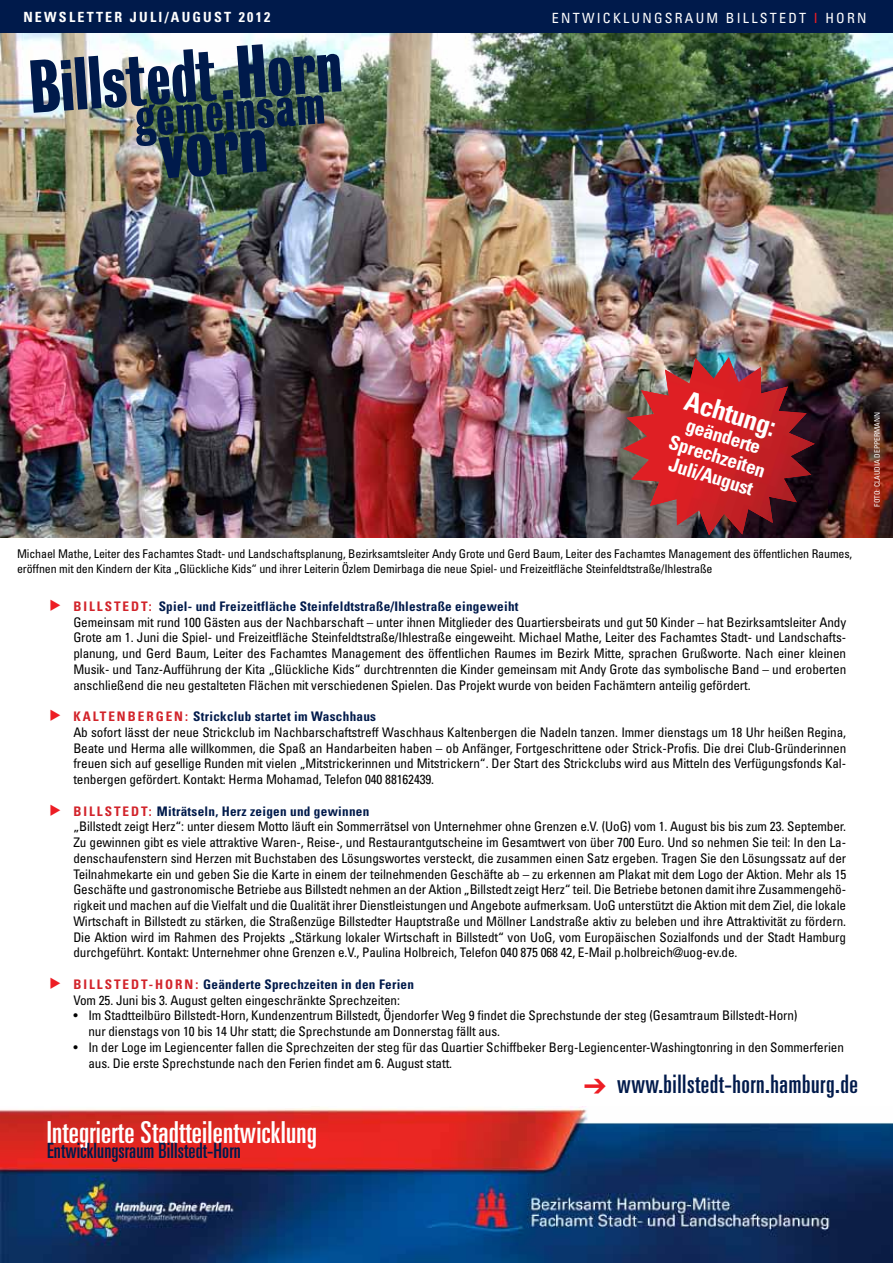
<style>
.page{position:relative;width:893px;height:1263px;background:#fff}
.page>*{position:absolute;margin:0;border:0;box-sizing:border-box;transform-origin:0 0}
.t1{font:75px "Bureau Grotesque One Seven";color:#001a4b}
.t2{font:68.25px "Bureau Grotesque One Seven";color:#001a4b}
.t3{font:51px "Bureau Grotesque One Seven";color:#001a4b}
.t4{font:ultra-condensed 30.3px "Univers";letter-spacing:.01em;color:#fff}
.t5{font:700 condensed 27px "Univers";color:#fff}
.t6{font:ultra-condensed 25.5px "Univers";letter-spacing:.02em;color:#001a4b}
.t7{font:ultra-condensed 21px "Univers";letter-spacing:.005em;color:#001a4b}
.t8{font:700 condensed 19.5px/21px "Univers";color:#fff;text-align:center}
.t9{font:condensed 14.1px "Univers";letter-spacing:.16em;color:#fff}
.t10{font:700 condensed 14.1px "Univers";letter-spacing:.16em;color:#fff}
.t11{font:condensed 13.2px/15.8px "Univers";letter-spacing:-.01em;color:#000}
.t12{font:700 condensed 13.2px "Univers";letter-spacing:.15em;color:#d2232a}
.t13{font:condensed 12px/14.4px "Univers";letter-spacing:-.01em;color:#000}
.t14{font:condensed 7.5px "Univers";color:#fff}
.s1{color:#ed1d24}
.s2{font-weight:700;color:#d2232a}
.s3{font-weight:700;color:#001a4b}
</style>
<div class="page">
<img style="left:0;top:33px;width:893px;height:505px">
<div style="left:0;top:0;width:893px;height:33px;background:#001a4b"></div>
<img style="left:0;top:1107px;width:893px;height:156px">
<img style="left:623px;top:357px;width:192px;height:178px">
<svg style="left:223px;top:90px;width:10px;height:10px"></svg>
<p class="t10" style="left:23px;top:9px;width:249px">Newsletter Juli/August 2012</p>
<p class="t9" style="left:552px;top:9px;width:316px">Entwicklungsraum Billste dt <span class="s1">I</span> Horn</p>
<h2 class="t2" style="left:27px;top:50px;width:315px;rotate:-4deg">Billstedt Horn</h2>
<h1 class="t1" style="left:156px;top:109px;width:110px;rotate:-4deg">vorn</h1>
<h3 class="t3" style="left:133px;top:89px;width:192px;rotate:-4deg">gemeinsam</h3>
<h3 class="t5" style="left:690px;top:384px;width:95px;rotate:17deg">Achtung:</h3>
<h3 class="t8" style="left:679px;top:411px;width:101px;rotate:17deg">geänderte<br>Sprechzeiten<br>Juli/August</h3>
<p class="t14" style="left:872px;top:507px;width:96px;rotate:-90deg">Foto: Claudia Deppermann</p>
<p class="t13" style="left:17px;top:546px;width:837px">Michael Mathe, Leiter des Fachamtes Stadt- und Landschaftsplanung, Bezirksamtsleiter Andy Grote und Gerd Baum, Leiter des Fachamtes Management des öffentlichen Raumes, eröffnen mit den Kindern der Kita „Glückliche Kids“ und ihrer Leiterin Özlem Demirbaga die neue Spiel- und Freizeitfläche Steinfeldtstraße/Ihlestraße</p>
<p class="t11" style="left:73px;top:598px;width:774px;text-indent:58px"><span class="s2">DT:</span> <span class="s3">Spiel- und Freizeitfläche Steinfeldtstraße/Ihlestraße eingeweiht<br></span>Gemeinsam mit rund 100 Gästen aus der Nachbarschaft – unter ihnen Mitglieder des Quartiersbeirats und gut 50 Kinder – hat Bezirksamtsleiter Andy Grote am 1. Juni die Spiel- und Freizeitfläche Steinfeldtstraße/I hlestraße eingeweiht. Michael Mathe, Leiter des Fachamtes Stadt- und Landschafts&shy;planung, und Gerd Baum, Leiter des Fachamtes Management des öffentlichen Raumes im Bezirk Mitte, sprachen Grußworte. Nach einer kleinen Musik- und Tanz-Aufführung der Kita „Glückliche Kids“ durchtrennten die Kinder gemeinsam mit Andy Grote das symbolische Band – und eroberten anschließend die neu gestalteten Flächen mit verschiedenen Spielen. Das Projekt wurde von beiden Fachämtern anteilig gefördert.</p>
<p class="t12" style="left:73px;top:708px;width:28px">KALTE</p>
<p class="t12" style="left:117px;top:708px;width:31px">NBERGE</p>
<p class="t12" style="left:73px;top:598px;width:19px">BILLSTE</p>
<p class="t11" style="left:73px;top:708px;width:774px;text-indent:101px"><span class="s2">N:</span> <span class="s3">Strickclub startet im Waschhaus<br></span>Ab sofort lässt der neue Strickclub im Nachbarschaftstreff Waschhaus Kaltenbergen die Nadeln tanzen. Immer dienstags um 18 Uhr heißen Regina, Beate und Herma alle willkommen, die Spaß an Handarbeiten haben – ob Anfänger, Fortgeschrittene oder Strick-Profis. Die drei Club-Gründerinnen freuen sich auf gesellige Runden mit vielen „Mitstrickerinnen und Mitstrickern“. Der Start des Strickclubs wird aus Mitteln des Verfügungsfonds Kal&shy;tenbergen gefördert. Kontakt: Herma Mohamad, Telefon 040 88162439.</p>
<p class="t12" style="left:73px;top:803px;width:19px">BILLSTE</p>
<p class="t11" style="left:73px;top:802px;width:774px;text-indent:58px"><span class="s2">DT:</span> <span class="s3">Miträtseln, Herz zeigen und gewinnen<br></span>„Billstedt zeigt Herz“: unter diesem Motto läuft ein Sommerrätsel von Unternehmer ohne Grenzen e.V. (UoG) vom 1. August bis bis zum 23. September.<br>Zu gewinnen gibt es viele attraktive Waren-, Reise-, und Restaurantgutscheine im Gesamtwert von über 700 Euro. Und so nehmen Sie teil: I n den La&shy;denschaufenstern sind Herzen mit Buchstaben des Lösungswortes versteckt, die zusammen einen Satz ergeben. Tragen Sie den Lösungssatz auf der Teilnahmekarte ein und geben Sie die Karte in einem der teilnehmenden Geschäfte ab – zu erkennen am Plakat mit dem Logo der Aktion. Mehr als 15<br>Geschäfte und gastronomische Betriebe aus Billstedt nehmen an der Aktion „Billstedt zeigt Herz“ teil. Die Betriebe betonen damit ihre Zusammengehö&shy;rigkeit und machen auf die Vielfalt und die Qualität ihrer Dienstleistungen und Angebote aufmerksam. UoG unterstützt die Aktion mit dem Ziel, die lokale Wirtschaft in Billstedt zu stärken, die Straßenzüge Billstedter Hauptstraße und Möllner Landstraße aktiv zu beleben und ihre Attraktivität zu fördern.<br>Die Aktion wird im Rahmen des Projekts „Stärkung lokaler Wirtschaft in Billstedt“ von UoG, vom Europäischen Sozialfonds und der Stadt Hamburg durchgeführt. Kontakt: Unternehmer ohne Grenzen e.V., Paulina Holbreich, Telefon 040 875 068 42, E-Mail p.holbreich@uog-ev.de.</p>
<p class="t12" style="left:73px;top:976px;width:19px">BILLSTE</p>
<p class="t11" style="left:73px;top:976px;width:342px;text-indent:58px"><span class="s2">DT-HOR N:</span> <span class="s3">Geänderte Sprechzeiten in den Ferien<br></span>Vom 25. Juni bis 3. August gelten eingeschränkte Sprechzeiten:</p>
<p class="t11" style="left:88px;top:1007px;width:711px;text-indent:-15px">• Im Stadtteilbüro Billstedt-Horn, Kundenzentrum Billstedt, Öjendorfer Weg 9 findet die Sprechstunde der steg (Gesamtraum Billstedt-Horn) nur dienstags von 10 bis 14 Uhr statt; die Sprechstunde am Donnerstag fällt aus.</p>
<p class="t11" style="left:88px;top:1039px;width:757px;text-indent:-15px">• In der Loge im Legiencenter fallen die Sprechzeiten der steg für das Quartier Schiffbeker Berg-Legiencenter-Washingtonring in den Sommerferien aus. Die erste Sprechstunde nach den Ferien findet am 6. August statt.</p>
<h3 class="t4" style="left:47px;top:1115px;width:272px">Integrierte Stadtteilentwicklung</h3>
<h3 class="t7" style="left:47px;top:1138px;width:195px">Entwicklungsraum Billstedt-Horn</h3>
<h3 class="t6" style="left:584px;top:1070px;width:276px"><span class="s1">➔</span> www.billstedt-horn.hamburg.de</h3>
</div>
